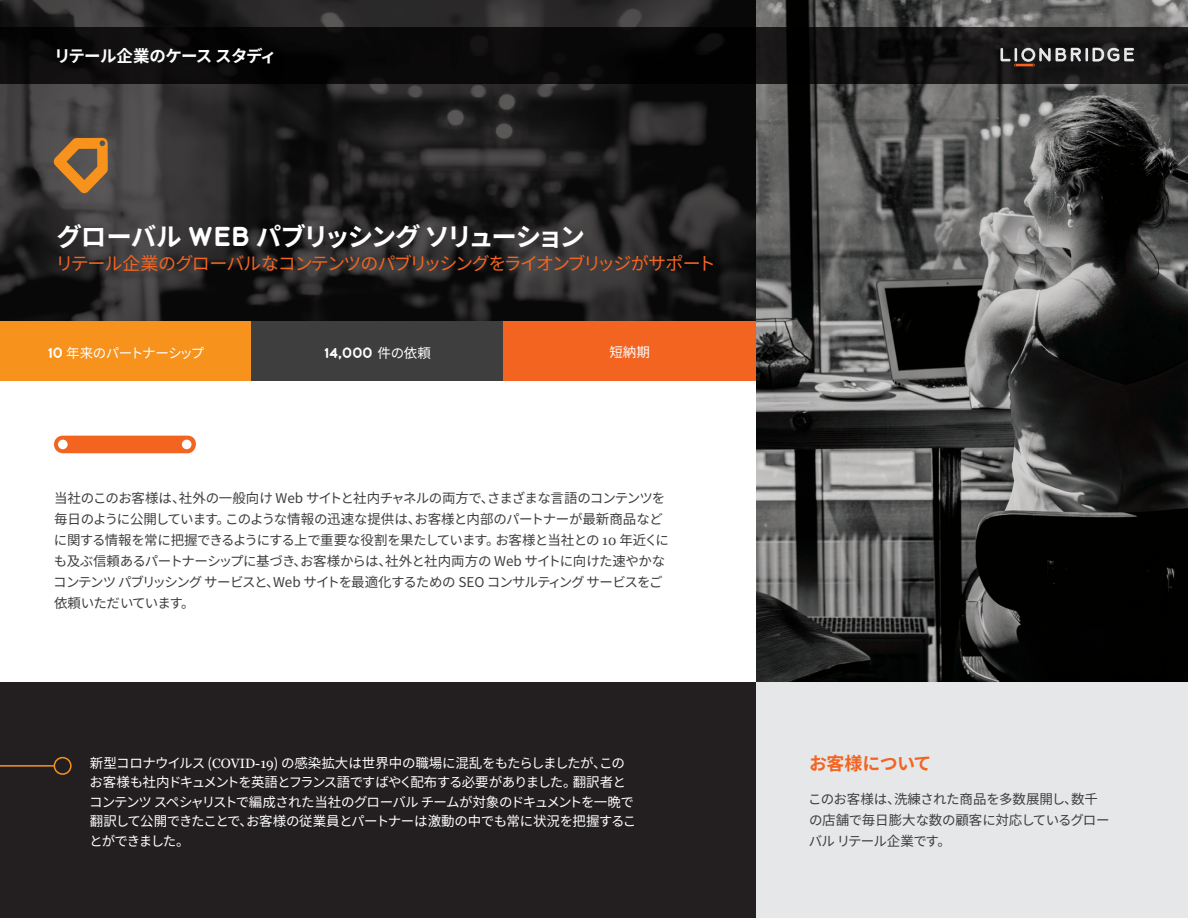
<style>
.page{position:relative;width:1188px;height:918px;background:#fff}
.page>*{position:absolute;margin:0;border:0;box-sizing:border-box;transform-origin:0 0}
.LB_Title{font:700 25.5px "Noto Sans CJ Kjp";letter-spacing:-.085em;color:#fff}
.t1{font:18px "Noto Sans CJ Kjp";letter-spacing:-.08em;color:#f36421}
.t2{font:700 18px "Noto Sans CJ Kjp";letter-spacing:-.03em;color:#f36421}
.t3{font:700 16.5px "Noto Sans CJ Kjp";letter-spacing:-.045em;color:#fff}
.t4{font:13.5px/21px "Noto Sans CJ Kjp";letter-spacing:-.035em;color:#3e3e3f}
.t5{font:13.5px/19.5px "Noto Sans CJ Kjp";letter-spacing:-.05em;color:#fff}
.t6{font:700 13.5px "Lionbridge Sans";color:#fff}
.s1{font-family:"Lionbridge Sans"}
.s2{font-family:"Lionbridge Sans";font-weight:700}
.s3{font-family:"Noto Sans CJ Kjp";font-weight:400}
.s4{font-family:"Georgia"}
</style>
<div class="page">
<div style="left:0;top:683px;width:759px;height:235px;background:#231f20"></div>
<img style="left:756px;top:0;width:432px;height:683px">
<svg style="left:0;top:0;width:756px;height:322px;background:#252424"></svg>
<div style="left:756px;top:683px;width:432px;height:235px;background:#e6e7e9"></div>
<svg style="left:54px;top:436px;width:142px;height:17px;background:#f37033"></svg>
<div style="left:0;top:322px;width:252px;height:59px;background:#f7931d"></div>
<div style="left:252px;top:322px;width:251px;height:59px;background:#3e3e3f"></div>
<div style="left:503px;top:322px;width:253px;height:59px;background:#f36421"></div>
<svg style="left:0;top:27px;width:1188px;height:56px;background:#0d0c0c"></svg>
<svg style="left:1000px;top:48px;width:134px;height:18px;background:#5d5a5a"></svg>
<svg style="left:54px;top:138px;width:54px;height:55px;background:#a37138"></svg>
<div style="left:54px;top:757px;width:18px;height:18px;border:2px solid #f7931d;border-radius:50%"></div>
<hr style="left:0;top:765px;width:54px;height:2px;background:#f7931d">
<p class="t3" style="left:54px;top:46px;width:224px">リテール企業のケース スタディ</p>
<p class="LB_Title" style="left:57px;top:222px;width:530px">グローバル <span class="s1">WEB</span> パブリッシング ソリューション</p>
<p class="t1" style="left:55px;top:253px;width:662px">リテール企業のグローバルなコンテンツのパブリッシングをライオンブリッジがサポート</p>
<p class="t5" style="left:48px;top:343px;width:158px"><span class="s2">10</span> 年来のパートナーシップ</p>
<p class="t6" style="left:324px;top:343px;width:109px">14,000 <span class="s3">件の依頼</span></p>
<p class="t5" style="left:609px;top:342px;width:42px">短納期</p>
<p class="t4" style="left:53px;top:488px;width:617px">当社のこのお客様は、社外の一般向け Web サイトと社内チャネルの両方で、さまざまな言語のコンテンツを毎日のように公開しています。このような情報の迅速な提供は、お客様と内部のパートナーが最新商品などに関する情報を常に把握できるようにする上で重要な役割を果たしています。お客様と当社との <span class="s4">10</span> 年近くにも及ぶ信頼あるパートナーシップに基づき、お客様からは、社外と社内両方の Web サイトに向けた速やかなコンテンツ パブリッシング サービスと、Web サイトを最適化するための SEO コンサルティング サービスをご依頼いただいています。</p>
<p class="t5" style="left:89px;top:753px;width:549px">新型コロナウイルス (<span class="s4">COVID-19</span>) の感染拡大は世界中の職場に混乱をもたらしましたが、このお客様も社内ドキュメントを英語とフランス語ですばやく配布する必要がありました。翻訳者とコンテンツ スペシャリストで編成された当社のグローバル チームが対象のドキュメントを一晩で翻訳して公開できたことで、お客様の従業員とパートナーは激動の中でも常に状況を把握することができました。</p>
<p class="t2" style="left:809px;top:753px;width:124px">お客様について</p>
<p class="t4" style="left:808px;top:789px;width:303px">このお客様は、洗練された商品を多数展開し、数千の店舗で毎日膨大な数の顧客に対応しているグローバル リテール企業です。</p>
</div>
